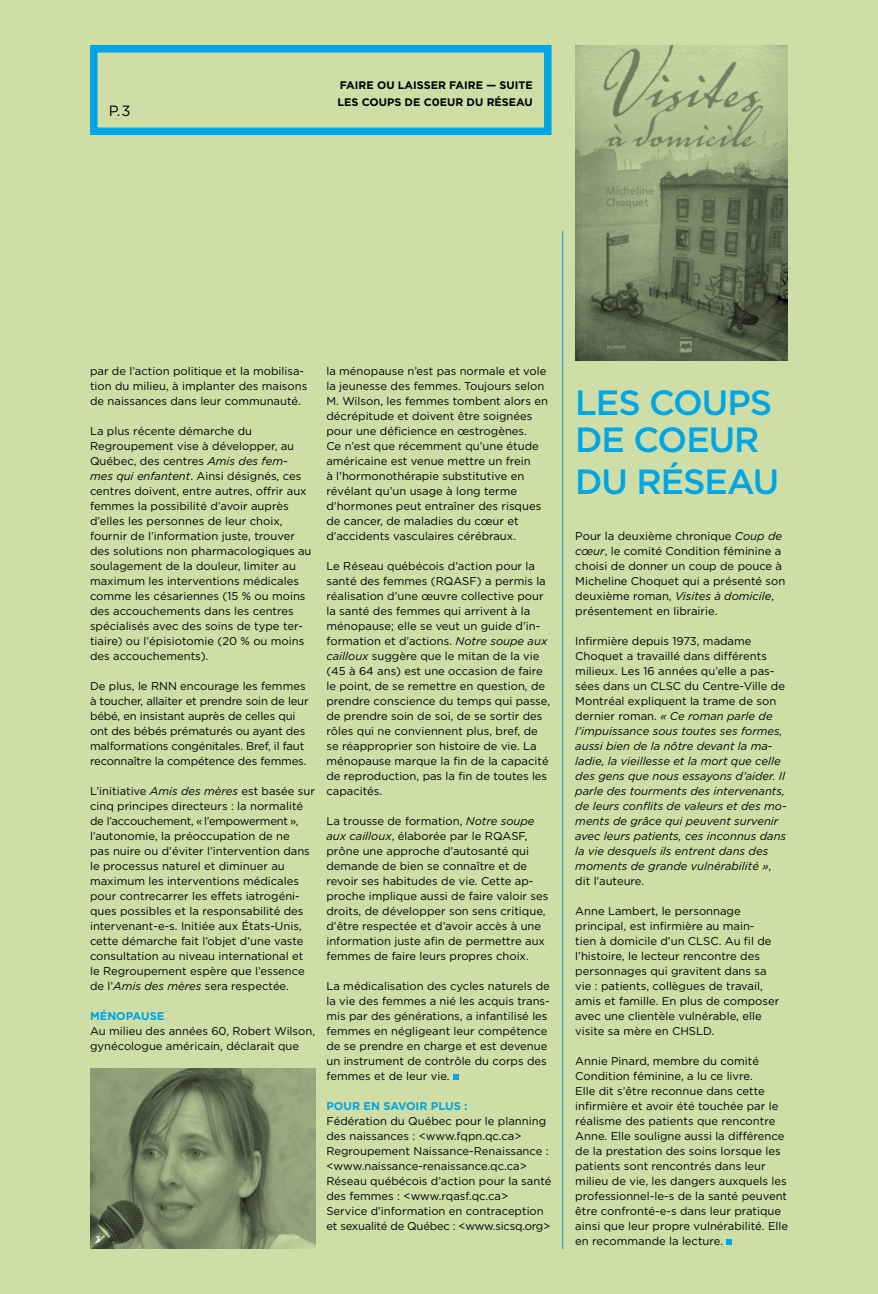
<style>
.page{position:relative;width:878px;height:1294px;background:#cfdea7}
.page>*{position:absolute;margin:0;border:0;box-sizing:border-box;transform-origin:0 0}
.t1{font:500 35px/37.5px "Gotham";letter-spacing:-.03em;color:#00a5e3}
.t2{font:14.88px "Gotham";color:#000}
.t3{font:11.25px/15px "Gotham";color:#000}
.t4{font:italic 11.25px/15px "Gotham";color:#000}
.t5{font:700 11.25px "Gotham";color:#00a5e3}
.t6{font:700 10.88px/16.4px "Gotham";color:#000}
.t7{font:500 8.12px "Gotham";color:#fff}
.s1{font-style:italic}
.s2{font-style:normal}
</style>
<div class="page">
<div style="left:90px;top:45px;width:461px;height:90px;border:8px solid #00a5e3"></div>
<svg style="left:453px;top:1074px;width:5px;height:6px"></svg>
<hr style="left:562px;top:231px;width:1px;height:1018px;background:#00a5e3">
<svg style="left:726px;top:1239px;width:6px;height:6px"></svg>
<img style="left:575px;top:45px;width:213px;height:315px">
<img style="left:90px;top:1069px;width:225px;height:180px">
<h2 class="t2" style="left:109px;top:103px;width:13px">P.</h2>
<p class="t6" style="left:337px;top:77px;width:197px">FAI RE OU LAISSER FAI RE — SUITE<br>LES COUPS DE C0EUR DU RÉSEAU</p>
<p class="t3" style="left:90px;top:363px;width:219px">par de l’action politique et la mobilisa&shy;tion du milieu, à implanter des maisons de naissances dans leur communauté.</p>
<p class="t3" style="left:90px;top:423px;width:223px">La plus récente démarche du Regroupement vise à développer, au Québec, des centres <span class="s1">Amis des fem&shy;mes qui enfantent</span>. Ainsi désignés, ces centres doivent, entre autres, offrir aux femmes la possibilité d’avoir auprès d’elles les personnes de leur choix, fournir de l’information juste, trouver des solutions non pharmacologiques au soulagement de la douleur, limiter au maximum les interventions médicales comme les césariennes (15 % ou moins des accouchements dans les centres spécialisés avec des soins de type ter&shy;tiaire) ou l’épisiotomie (20 % ou moins des accouchements).</p>
<p class="t3" style="left:90px;top:678px;width:70px">De plus, le RNN</p>
<p class="t3" style="left:90px;top:678px;width:220px;text-indent:90px">encourage les femmes à toucher, allaiter et prendre soin de leur bébé, en insistant auprès de celles qui ont des bébés prématurés ou ayant des malformations congénitales. Bref, il faut reconnaître la compétence des femmes.</p>
<p class="t3" style="left:90px;top:783px;width:226px">L’initiative <span class="s1">Amis des mères</span> est basée sur cinq principes directeurs : la normalité de l’accouchement, « l’empowerment », l’autonomie, la préoccupation de ne<br>pas nuire ou d’éviter l’intervention dans le processus naturel et diminuer au maximum les interventions médicales pour contrecarrer les effets iatrogéni&shy;ques possibles et la responsabilité des intervenant-e-s. Initiée aux États-Unis, cette démarche fait l’objet d’une vaste consultation au niveau international et le Regroupement espère que l’essence de l’<span class="s1">Amis des mères</span> sera respectée.</p>
<p class="t5" style="left:90px;top:1010px;width:76px">M ÉNOPAUSE</p>
<p class="t3" style="left:90px;top:1023px;width:227px">Au milieu des années 60, Robert Wilson, gynécologue américain, déclarait que</p>
<p class="t7" style="left:95px;top:1234px;width:7px">3</p>
<p class="t3" style="left:326px;top:363px;width:223px">la ménopause n’est pas normale et vole la jeunesse des femmes. Toujours selon M . Wilson, les femmes tombent alors en décrépitude et doivent être soignées pour une déficience en œstrogènes.<br>Ce n’est que récemment qu’une étude américaine est venue mettre un frein<br>à l’hormonothérapie substitutive en révélant qu’un usage à long terme d’hormones peut entraîner des risques de cancer, de maladies du cœur et d’accidents vasculaires cérébraux.</p>
<p class="t3" style="left:326px;top:558px;width:225px">Le Réseau québécois d’action pour la santé des femmes (RQASF) a permis la réalisation d’une œuvre collective pour la santé des femmes qui arrivent à la ménopause; elle se veut un guide d’in&shy;formation et d’actions. <span class="s1">Notre soupe aux cailloux</span> suggère que le mitan de la vie (45 à 64 ans) est une occasion de faire le point, de se remettre en question, de prendre conscience du temps qui passe, de prendre soin de soi, de se sortir des rôles qui ne conviennent plus, bref, de se réapproprier son histoire de vie. La ménopause marque la fin de la capacité de reproduction, pas la fin de toutes les capacités.</p>
<p class="t3" style="left:326px;top:813px;width:223px">La trousse de formation, <span class="s1">Notre soupe aux cailloux</span>, élaborée par le RQASF, prône une approche d’autosanté qui demande de bien se connaître et de revoir ses habitudes de vie. Cette ap&shy;proche implique aussi de faire valoir ses droits, de développer son sens critique, d’être respectée et d’avoir accès à une information juste afin de permettre aux femmes de faire leurs propres choix.</p>
<p class="t3" style="left:326px;top:978px;width:225px">La médicalisation des cycles naturels de la vie des femmes a nié les acquis trans&shy;mis par des générations, a infantilisé les femmes en négligeant leur compétence de se prendre en charge et est devenue un instrument de contrôle du corps des femmes et de leur vie.</p>
<p class="t5" style="left:326px;top:1100px;width:143px">POUR EN SAVOI R PLUS :</p>
<p class="t3" style="left:326px;top:1113px;width:227px">Fédération du Québec pour le planning des naissances : &lt;www.fqpn.qc.ca&gt; Regroupement Naissance-Renaissance : &lt;www.naissance-renaissance.qc.ca&gt; Réseau québécois d’action pour la santé des femmes : &lt;www.rqasf.qc.ca&gt; Service d’information en contraception et sexualité de Québec : &lt;www.sicsq.org&gt;</p>
<h1 class="t1" style="left:575px;top:383px;width:198px">LES COU PS<br>DE COEUR</h1>
<h1 class="t1" style="left:575px;top:462px;width:200px">DU RÉSEAU</h1>
<p class="t3" style="left:575px;top:528px;width:211px">Pour la deuxième chronique <span class="s1">Coup de cœur</span>, le comité Condition féminine a choisi de donner un coup de pouce à M icheline Choquet qui a présenté son deuxième roman, <span class="s1">Visites à domicile</span>, présentement en librairie.</p>
<p class="t4" style="left:575px;top:634px;width:213px"><span class="s2">Infirmière depuis 1973, madame Choquet a travaillé dans différents milieux. Les 16 années qu’elle a pas&shy;sées dans un CLSC du Centre-Ville de Montréal expliquent la trame de son dernier roman.</span> « Ce roman parle de l’impuissance sous toutes ses formes, aussi bien de la nôtre devant la ma&shy;ladie, la vieillesse et la mort que celle des gens que nous essayons d’aider. Il parle des tourments des intervenants, de leurs conflits de valeurs et des mo&shy;ments de grâce qui peuvent survenir avec leurs patients, ces inconnus dans la vie desquels ils entrent dans des moments de grande vulnérabilité »<span class="s2">, dit l’auteure.</span></p>
<p class="t3" style="left:575px;top:903px;width:205px">Anne Lambert, le personnage principal, est infirmière au main-<br>tien à domicile d’un CLSC. Au fil de l’histoire, le lecteur rencontre des personnages qui gravitent dans sa vie : patients, collègues de travail, amis et famille. En plus de composer avec une clientèle vulnérable, elle visite sa mère en CHSLD.</p>
<p class="t3" style="left:575px;top:1053px;width:214px">Annie Pinard, membre du comité Condition féminine, a lu ce livre.<br>Elle dit s’être reconnue dans cette infirmière et avoir été touchée par le réalisme des patients que rencontre Anne. Elle souligne aussi la différence de la prestation des soins lorsque les patients sont rencontrés dans leur milieu de vie, les dangers auxquels les professionnel-le-s de la santé peuvent être confronté-e-s dans leur pratique ainsi que leur propre vulnérabilité. Elle en recommande la lecture.</p>
</div>
